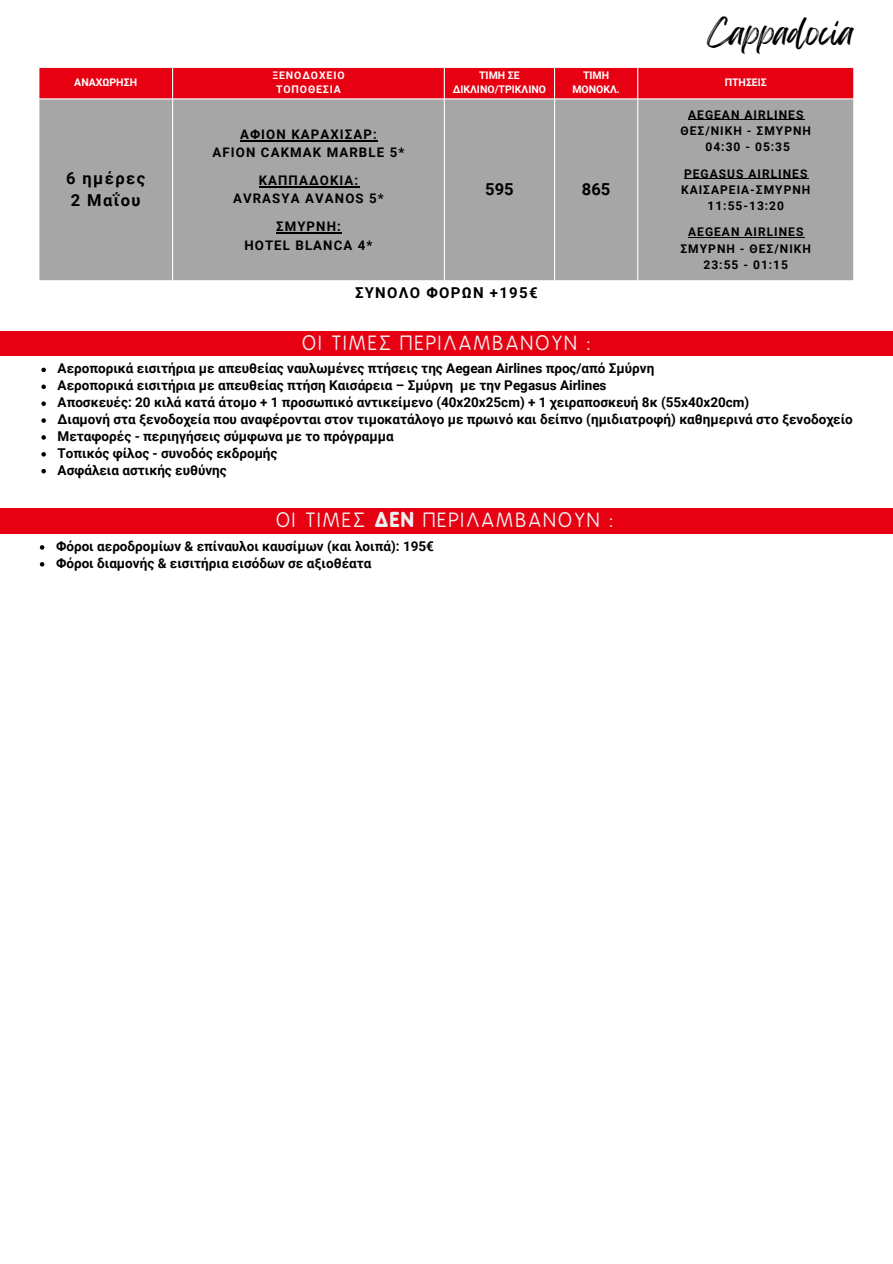
<style>
.page{position:relative;width:893px;height:1264px;background:#fff}
.page>*{position:absolute;margin:0;border:0;box-sizing:border-box;transform-origin:0 0}
.t1{font:30.3px "Feeling Passionate";color:#000}
.t2{font:19.5px "B Preplay";letter-spacing:.085em;color:#efefef}
.t3{font:700 16.5px "Roboto";letter-spacing:.085em;color:#000}
.t4{font:700 15px "Roboto";letter-spacing:.085em;color:#000}
.t5{font:700 13.5px "Roboto";color:#000}
.t6{font:700 13.2px/18.1px "Roboto";letter-spacing:.085em;color:#000;text-align:center}
.t7{font:700 12px "Roboto";letter-spacing:.085em;color:#000}
.t8{font:700 10.5px "Roboto";color:#fff}
.t9{font:700 10.5px "Roboto";letter-spacing:.085em;color:#fff}
.s1{font-weight:700}
</style>
<div class="page">
<div style="left:0;top:332px;width:892px;height:24px;background:#e60012"></div>
<svg style="left:41px;top:367px;width:5px;height:5px"></svg>
<svg style="left:41px;top:384px;width:5px;height:5px"></svg>
<svg style="left:41px;top:401px;width:5px;height:5px"></svg>
<svg style="left:41px;top:418px;width:5px;height:5px"></svg>
<svg style="left:41px;top:435px;width:5px;height:4px"></svg>
<svg style="left:41px;top:452px;width:5px;height:4px"></svg>
<svg style="left:41px;top:469px;width:5px;height:4px"></svg>
<div style="left:0;top:508px;width:892px;height:25px;background:#e60012"></div>
<svg style="left:40px;top:545px;width:4px;height:4px"></svg>
<svg style="left:40px;top:562px;width:4px;height:4px"></svg>
<div style="left:39px;top:68px;width:814px;height:30px;background:#e60012"></div>
<div style="left:39px;top:99px;width:814px;height:181px;background:#a6a6a6"></div>
<hr style="left:240px;top:140px;width:138px;height:1px;background:#000">
<hr style="left:259px;top:186px;width:100px;height:2px;background:#000">
<hr style="left:276px;top:233px;width:66px;height:1px;background:#000">
<hr style="left:688px;top:119px;width:116px;height:1px;background:#000">
<hr style="left:684px;top:178px;width:124px;height:1px;background:#000">
<hr style="left:688px;top:237px;width:116px;height:1px;background:#000">
<p class="t8" style="left:74px;top:76px;width:64px">ΑΝΑΧΩΡΗΣΗ</p>
<p class="t3" style="left:66px;top:168px;width:80px">6 ημέρες</p>
<p class="t3" style="left:71px;top:191px;width:71px">2 Μαΐου</p>
<p class="t9" style="left:272px;top:69px;width:74px">ΞΕΝΟΔΟΧΕΙΟ</p>
<p class="t9" style="left:276px;top:83px;width:66px">ΤΟΠΟΘΕΣΙΑ</p>
<p class="t6" style="left:212px;top:125px;width:193px">ΑΦΙΟΝ ΚΑΡΑΧΙΣΑΡ:<br>AFION CAKMAK MARBLE 5*</p>
<p class="t6" style="left:233px;top:171px;width:152px">ΚΑΠΠΑΔΟΚΙΑ:<br>AVRASYA ΑVANOS 5*</p>
<p class="t6" style="left:244px;top:218px;width:130px">ΣΜΥΡΝΗ:<br>HOTEL BLANCA 4*</p>
<p class="t8" style="left:479px;top:69px;width:42px">ΤΙΜΗ ΣΕ</p>
<p class="t8" style="left:453px;top:83px;width:95px">ΔΙΚΛIΝΟ/ΤΡΙΚΛΙΝΟ</p>
<p class="t8" style="left:583px;top:69px;width:28px">TIMH</p>
<p class="t8" style="left:572px;top:83px;width:49px">ΜΟΝΟΚΛ.</p>
<p class="t3" style="left:485px;top:180px;width:30px">595</p>
<h2 class="t3" style="left:582px;top:180px;width:30px">865</h2>
<p class="t4" style="left:355px;top:284px;width:184px">ΣΥΝΟΛΟ ΦΟΡΩΝ +195€</p>
<p class="t1" style="left:707px;top:8px;width:149px">Cappadocia</p>
<p class="t8" style="left:724px;top:76px;width:44px">ΠΤΗΣΕΙΣ</p>
<p class="t7" style="left:688px;top:108px;width:117px">AEGEAN AIRLINES</p>
<p class="t7" style="left:680px;top:124px;width:132px">ΘΕΣ/ΝΙΚΗ - ΣΜΥΡΝΗ</p>
<p class="t7" style="left:705px;top:140px;width:86px">04:30 - 05:35</p>
<p class="t7" style="left:684px;top:166px;width:125px">PEGASUS AIRLINES</p>
<p class="t7" style="left:681px;top:183px;width:131px">ΚΑΙΣΑΡΕΙΑ-ΣΜΥΡΝΗ</p>
<p class="t7" style="left:707px;top:199px;width:78px">11:55-13:20</p>
<p class="t7" style="left:688px;top:225px;width:117px">AEGEAN AIRLINES</p>
<h2 class="t7" style="left:680px;top:241px;width:132px">ΣΜΥΡΝΗ - ΘΕΣ/ΝΙΚΗ</h2>
<p class="t7" style="left:703px;top:258px;width:86px">23:55 - 01:15</p>
<h1 class="t2" style="left:303px;top:332px;width:290px">ΟΙ ΤΙΜΕΣ ΠΕΡΙΛΑΜΒΑΝΟΥΝ :</h1>
<p class="t5" style="left:58px;top:361px;width:598px">Αεροπορικά εισιτήρια με απευθείας ναυλωμένες πτήσεις της Aegean Airlines προς/από Σμύρνη</p>
<p class="t5" style="left:58px;top:377px;width:550px">Αεροπορικά εισιτήρια με απευθείας πτήση Καισάρεια – Σμύρνη με την Pegasus Airlines</p>
<p class="t5" style="left:58px;top:394px;width:693px">Αποσκευές: 20 κιλά κατά άτομο + 1 προσωπικό αντικείμενο (40x20x25cm) + 1 χειραποσκευή 8κ (55x40x20cm)</p>
<p class="t5" style="left:58px;top:411px;width:796px">Διαμονή στα ξενοδοχεία που αναφέρονται στον τιμοκατάλογο με πρωινό και δείπνο (ημιδιατροφή) καθημερινά στο ξενοδοχείο</p>
<p class="t5" style="left:58px;top:428px;width:337px">Μεταφορές - περιηγήσεις σύμφωνα με το πρόγραμμα</p>
<p class="t5" style="left:58px;top:445px;width:221px">Τοπικός φίλος - συνοδός εκδρομής</p>
<p class="t5" style="left:58px;top:462px;width:171px">Ασφάλεια αστικής ευθύνης</p>
<p class="t2" style="left:276px;top:509px;width:339px">ΟΙ ΤΙΜΕΣ <span class="s1">ΔΕΝ</span> ΠΕΡΙΛΑΜΒΑΝΟΥΝ :</p>
<p class="t5" style="left:56px;top:538px;width:379px">Φόροι αεροδρομίων &amp; επίναυλοι καυσίμων (και λοιπά): 195€</p>
<p class="t5" style="left:56px;top:555px;width:317px">Φόροι διαμονής &amp; εισιτήρια εισόδων σε αξιοθέατα</p>
</div>
